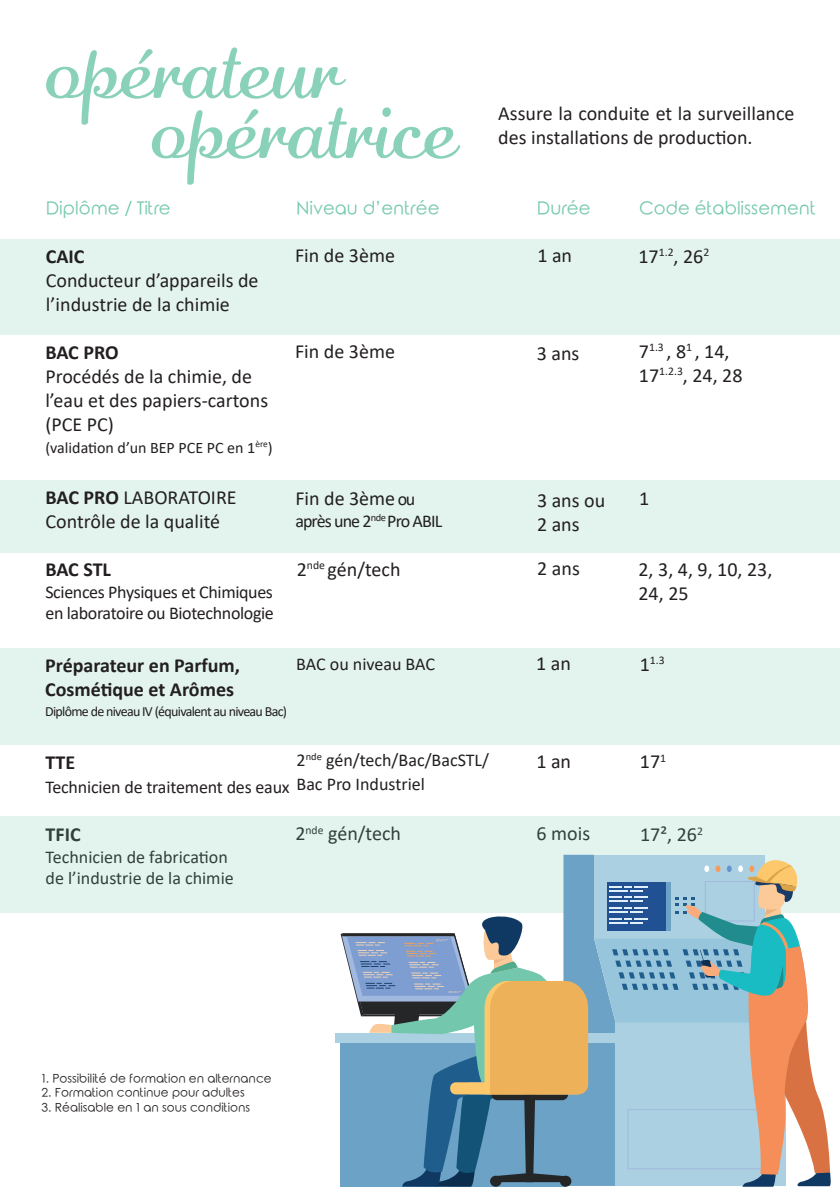
<style>
.page{position:relative;width:840px;height:1191px;background:#fff}
.page>*{position:absolute;margin:0;border:0;box-sizing:border-box;transform-origin:0 0}
.t1{font:96px "Adage Script JF";color:#8ad1ba}
.t2{font:20px/24px "Calibri";color:#231f20}
.t3{font:700 20px/24px "Calibri";color:#231f20}
.t4{font:18px/24px "Calibri";letter-spacing:-.01em;color:#231f20}
.t5{font:18px "Rounded Elegance";color:#74c8ad}
.t6{font:18px "Calibri";letter-spacing:-.05em;color:#231f20}
.t7{font:16px "Calibri";color:#231f20}
.t8{font:14px "Calibri";letter-spacing:-.05em;color:#231f20}
.t9{font:12px "Rounded Elegance";color:#231f20}
.t10{font:11.6px "Calibri";color:#231f20}
.s1{font-weight:700}
.s2{font-size:18px}
.s3{font-size:20px}
</style>
<div class="page">
<div style="left:0;top:238px;width:839px;height:96px;background:#e3f4ee"></div>
<div style="left:0;top:480px;width:839px;height:72px;background:#e3f4ee"></div>
<div style="left:0;top:648px;width:839px;height:96px;background:#e3f4ee"></div>
<div style="left:0;top:816px;width:839px;height:96px;background:#e3f4ee"></div>
<div style="left:334px;top:1032px;width:281px;height:10px;background:#aad0e1"></div>
<svg style="left:340px;top:854px;width:490px;height:332px"></svg>
<p class="t1" style="left:46px;top:2px;width:296px">opérateur</p>
<p class="t1" style="left:151px;top:62px;width:307px">opératrice</p>
<p class="t2" style="left:498px;top:101px;width:297px">Assure la conduite et la surveillance des installations de production.</p>
<p class="t5" style="left:46px;top:198px;width:126px">Diplôme / Titre</p>
<p class="t5" style="left:296px;top:198px;width:145px">Niveau d’entrée</p>
<p class="t5" style="left:536px;top:198px;width:55px">Durée</p>
<p class="t5" style="left:638px;top:198px;width:178px">Code établissement</p>
<p class="t3" style="left:46px;top:244px;width:40px">CAIC</p>
<p class="t2" style="left:46px;top:268px;width:214px">Conducteur d’appareils de l’industrie de la chimie</p>
<p class="t2" style="left:295px;top:243px;width:101px">Fin de 3ème</p>
<p class="t2" style="left:537px;top:243px;width:36px">1 an</p>
<p class="t2" style="left:638px;top:244px;width:72px">17<sup>1.2</sup>, 26<sup>2</sup></p>
<p class="t3" style="left:45px;top:340px;width:75px">BAC PRO</p>
<p class="t2" style="left:45px;top:363px;width:224px">Procédés de la chimie, de l’eau et des papiers-cartons (PCE PC)</p>
<p class="t7" style="left:45px;top:436px;width:229px">(validation d’un BEP PCE PC en 1<sup>ère</sup>)</p>
<p class="t2" style="left:295px;top:339px;width:101px">Fin de 3ème</p>
<p class="t2" style="left:536px;top:341px;width:44px">3 ans</p>
<p class="t2" style="left:638px;top:338px;width:105px">7<sup>1.3</sup> , 8<sup>1</sup> , 14,<br>17<sup>1.2.3</sup>, 24, 28</p>
<p class="t2" style="left:46px;top:485px;width:192px"><span class="s1">BAC PRO</span> LABORATOIRE</p>
<p class="t2" style="left:46px;top:509px;width:176px">Contrôle de la qualité</p>
<p class="t3" style="left:45px;top:557px;width:67px">BAC STL</p>
<p class="t4" style="left:45px;top:580px;width:230px;line-height:21.6px">Sciences Physiques et Chimiques en laboratoire ou Biotechnologie</p>
<p class="t2" style="left:295px;top:486px;width:121px">Fin de 3ème <span class="s2">ou</span></p>
<p class="t6" style="left:295px;top:508px;width:148px">après une 2<sup>nde</sup> Pro ABIL</p>
<p class="t2" style="left:536px;top:488px;width:70px">3 ans ou<br>2 ans</p>
<p class="t2" style="left:638px;top:485px;width:12px">1</p>
<p class="t2" style="left:296px;top:557px;width:105px">2<sup>nde</sup> gén/tech</p>
<p class="t2" style="left:537px;top:556px;width:44px">2 ans</p>
<p class="t2" style="left:638px;top:557px;width:135px">2, 3, 4, 9, 10, 23,<br>24, 25</p>
<p class="t3" style="left:45px;top:653px;width:196px">Préparateur en Parfum,<br>Cosmétique et Arômes</p>
<p class="t8" style="left:45px;top:701px;width:243px">Diplôme de niveau IV (équivalent au niveau Bac)</p>
<p class="t4" style="left:296px;top:652px;width:140px">BAC ou niveau BAC</p>
<p class="t2" style="left:535px;top:651px;width:36px">1 an</p>
<p class="t10" style="left:639px;top:652px;width:26px"><span class="s3">1</span>1.3</p>
<p class="t3" style="left:45px;top:750px;width:31px">TTE</p>
<p class="t4" style="left:45px;top:775px;width:246px">Technicien de traitement des eaux</p>
<p class="t4" style="left:296px;top:748px;width:194px">2<sup>nde</sup> gén/tech/Bac/BacSTL/<br>Bac Pro Industriel</p>
<p class="t2" style="left:536px;top:749px;width:36px">1 an</p>
<p class="t2" style="left:639px;top:749px;width:28px">17<sup>1</sup></p>
<p class="t3" style="left:46px;top:822px;width:36px">TFIC</p>
<p class="t4" style="left:46px;top:844px;width:183px">Technicien de fabrication</p>
<p class="t4" style="left:46px;top:865px;width:189px">de l’industrie de la chimie</p>
<p class="t2" style="left:295px;top:821px;width:107px">2<sup>nde</sup> gén/tech</p>
<p class="t2" style="left:536px;top:821px;width:55px">6 mois</p>
<p class="t2" style="left:639px;top:822px;width:64px">17², 26<sup>2</sup></p>
<p class="t9" style="left:41px;top:1071px;width:232px">1. Possibilité de formation en alternance</p>
<p class="t9" style="left:41px;top:1085px;width:205px">2. Formation continue pour adultes</p>
<p class="t9" style="left:41px;top:1100px;width:210px">3. Réalisable en 1 an sous conditions</p>
</div>
